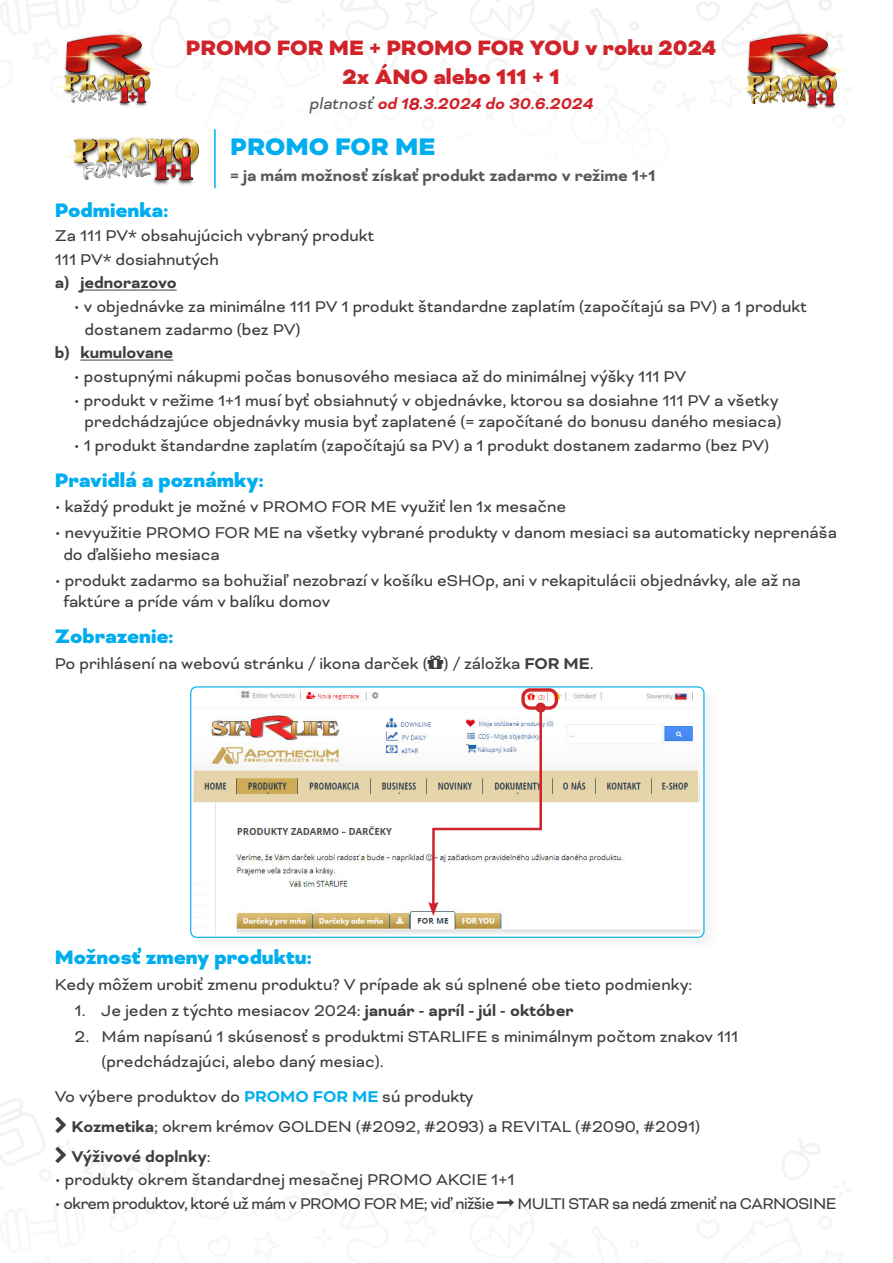
<style>
.page{position:relative;width:893px;height:1263px;background:#fff}
.page>*{position:absolute;margin:0;border:0;box-sizing:border-box;transform-origin:0 0}
.t1{font:900 27.6px "Bicyclette";color:#00aeef}
.t2{font:900 24px/28.8px "Bicyclette";color:#d1232a;text-align:center}
.t3{font:900 22.5px "Bicyclette";color:#00aeef}
.t4{font:18px/21.6px "Bicyclette";color:#3e3e3f}
.t5{font:18px "Bicyclette";letter-spacing:-.03em;color:#3e3e3f}
.t6{font:700 18px "Bicyclette";color:#57585a}
.t7{font:italic 700 18px "Bicyclette";color:#d1232a}
.t8{font:700 18px "Bicyclette";color:#3e3e3f}
.s1{font-weight:400;color:#57585a}
.s2{font-weight:400}
.s3{font-weight:700}
.s4{font-weight:700;color:#00aeef}
</style>
<div class="page">
<svg style="left:819px;top:0;width:13px;height:11px"></svg>
<svg style="left:0;top:0;width:85px;height:17px"></svg>
<svg style="left:110px;top:0;width:689px;height:51px"></svg>
<img style="left:58px;top:26px;width:104px;height:81px">
<img style="left:733px;top:24px;width:113px;height:85px">
<svg style="left:782px;top:1138px;width:38px;height:42px"></svg>
<svg style="left:833px;top:1180px;width:17px;height:13px"></svg>
<img style="left:63px;top:129px;width:153px;height:59px">
<hr style="left:80px;top:290px;width:97px;height:1px;background:#3e3e3f">
<hr style="left:80px;top:360px;width:93px;height:1px;background:#3e3e3f">
<div style="left:191px;top:687px;width:527px;height:264px;background:#f9f9f9"></div>
<img style="left:193px;top:688px;width:507px;height:247px">
<div style="left:190px;top:686px;width:514px;height:252px;border:1px solid #00aeef;border-radius:6px"></div>
<div style="left:521px;top:688px;width:37px;height:22px;border:3px solid #d1232a;border-radius:7px"></div>
<svg style="left:428px;top:705px;width:115px;height:211px"></svg>
<div style="left:536px;top:702px;width:10px;height:11px;background:#d1232a;border-radius:50%"></div>
<svg style="left:0;top:1098px;width:150px;height:68px"></svg>
<h2 class="t2" style="left:186px;top:34px;width:532px">PROMO FOR ME + PROMO FOR YOU v roku 2024<br>2x ÁNO alebo 111 + 1</h2>
<p class="t7" style="left:309px;top:93px;width:289px"><span class="s1">platnosť</span>od 1<span class="s2">8</span> .3.2024 do 30.6.2024</p>
<h1 class="t1" style="left:230px;top:130px;width:207px">PROMO FOR ME</h1>
<p class="t6" style="left:230px;top:165px;width:427px">= ja mám možnosť získať produkt zadarmo v režime 1+1</p>
<p class="t3" style="left:55px;top:197px;width:115px">Podmienka:</p>
<p class="t4" style="left:55px;top:223px;width:321px;line-height:23.7px">Za 111 PV* obsahujúcich vybraný produkt<br>111 PV* dosiahnutých</p>
<p class="t8" style="left:55px;top:272px;width:123px">a) jednorazovo</p>
<p class="t4" style="left:85px;top:295px;width:724px;line-height:22.5px;text-indent:-11px">• v objednávke za minimálne 111 PV 1 produkt štandardne zaplatím (započítajú sa PV) a 1 produkt dostanem zadarmo (bez PV)</p>
<p class="t8" style="left:55px;top:342px;width:120px">b) kumulovane</p>
<p class="t4" style="left:74px;top:366px;width:614px">• postupnými nákupmi počas bonusového mesiaca až do minimálnej výšky 111 PV</p>
<p class="t4" style="left:74px;top:389px;width:709px;text-align:center">• produkt v režime 1+1 musí byť obsiahnutý v objednávke, ktorou sa dosiahne 111 PV a všetky predchádzajúce objednávky musia byť zaplatené (= započítané do bonusu daného mesiaca)</p>
<p class="t4" style="left:74px;top:435px;width:697px">• 1 produkt štandardne zaplatím (započítajú sa PV) a 1 produkt dostanem zadarmo (bez PV)</p>
<p class="t3" style="left:55px;top:466px;width:210px">Pravidlá a poznámky:</p>
<p class="t4" style="left:55px;top:496px;width:513px">• každý produkt je možné v PROMO FOR ME využiť len 1x mesačne</p>
<p class="t4" style="left:63px;top:522px;width:775px;text-indent:-8px">• nevyužitie PROMO FOR ME na všetky vybrané produkty v danom mesiaci sa automaticky neprenáša do ďalšieho mesiaca</p>
<p class="t4" style="left:63px;top:569px;width:739px;text-indent:-8px">• produkt zadarmo sa bohužiaľ nezobrazí v košíku eSHOp, ani v rekapitulácii objednávky, ale až na faktúre a príde vám v balíku domov</p>
<p class="t3" style="left:55px;top:623px;width:120px">Zobrazenie:</p>
<p class="t4" style="left:55px;top:652px;width:540px">Po prihlásení na webovú stránku / ikona darček ( ) / záložka <span class="s3">FOR ME</span>.</p>
<p class="t3" style="left:55px;top:944px;width:258px">Možnosť zmeny produktu:</p>
<p class="t4" style="left:55px;top:974px;width:639px">Kedy môžem urobiť zmenu produktu? V prípade ak sú splnené obe tieto podmienky:</p>
<p class="t4" style="left:75px;top:1000px;width:500px">1. Je jeden z týchto mesiacov 2024: <span class="s3">január - apríl - júl - október</span></p>
<p class="t4" style="left:102px;top:1024px;width:638px;line-height:25.2px;text-indent:-27px">2. Mám napísanú 1 skúsenosť s produktmi STARLIFE s minimálnym počtom znakov 111 (predchádzajúci, alebo daný mesiac).</p>
<p class="t4" style="left:72px;top:1081px;width:630px;line-height:30.2px;text-indent:-17px">Vo výbere produktov do <span class="s4">PROMO FOR ME</span> sú produkty<br><span class="s3">Kozmetika</span>; okrem krémov GOLDEN (#2092, #2093) a REVITAL (#2090, #2091)<br><span class="s3">Výživové doplnky</span>:</p>
<p class="t4" style="left:55px;top:1169px;width:461px">• produkty okrem štandardnej mesačnej PROMO AKCIE 1+1</p>
<p class="t5" style="left:55px;top:1193px;width:441px">• okrem produktov, ktoré už mám v PROMO FOR ME; viď nižšie</p>
<p class="t5" style="left:517px;top:1193px;width:320px">MULTI STAR sa nedá zmeniť na CARNOSINE</p>
</div>
